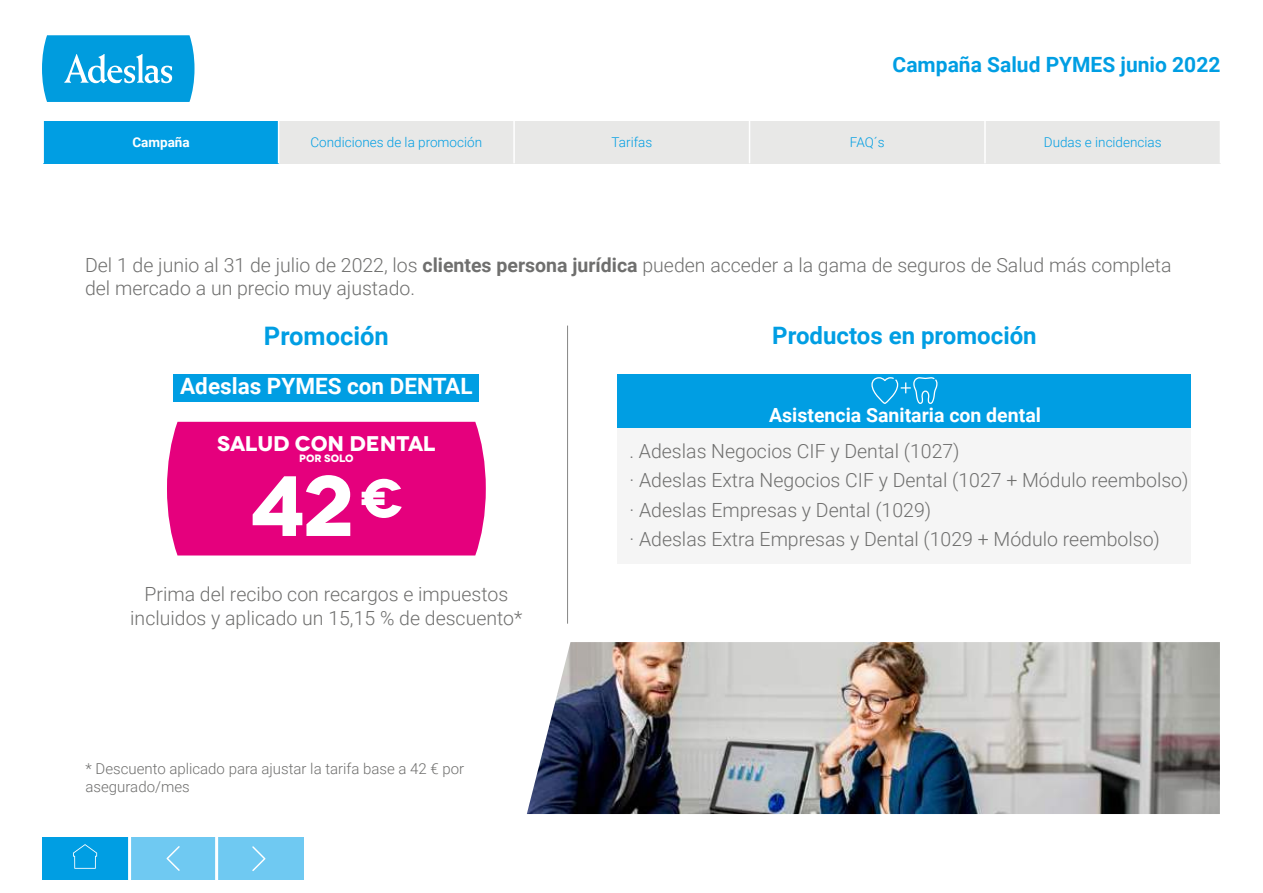
<style>
.page{position:relative;width:1263px;height:893px;background:#fff}
.page>*{position:absolute;margin:0;border:0;box-sizing:border-box;transform-origin:0 0}
.t1{font:700 85.2px "Novecentowide";color:#fff}
.t2{font:700 25.5px "Roboto";color:#009ee3}
.t3{font:700 24px "Roboto";color:#009ee3}
.t4{font:700 22.5px "Roboto";color:#fff}
.t5{font:700 21.15px "Novecentowide";letter-spacing:-.01em;color:#fff}
.t6{font:700 21px "Roboto";color:#009ee3}
.t7{font:300 19.5px/29.4px "Roboto";color:#6f6f6e}
.t8{font:700 19.5px "Roboto";color:#fff}
.t9{font:300 15px/18px "Roboto";color:#6f6f6e}
.t10{font:300 13.5px "Roboto";color:#009ee3}
.t11{font:700 13.5px "Roboto";color:#fff}
.t12{font:700 10.65px "Novecentowide";letter-spacing:-.01em;color:#fff}
.s1{font-weight:700}
</style>
<div class="page">
<div style="left:173px;top:374px;width:306px;height:27px;background:#009ee3"></div>
<svg style="left:42px;top:35px;width:152px;height:67px;background:#1ea7e1"></svg>
<hr style="left:567px;top:326px;width:1px;height:298px;background:#878786">
<div style="left:43px;top:121px;width:1177px;height:42px;background:#e8e8e7"></div>
<div style="left:43px;top:121px;width:236px;height:42px;background:#009ee3"></div>
<hr style="left:42px;top:121px;width:2px;height:42px;background:#fff">
<hr style="left:278px;top:121px;width:1px;height:42px;background:#fff">
<hr style="left:513px;top:121px;width:2px;height:42px;background:#fff">
<hr style="left:749px;top:121px;width:1px;height:42px;background:#fff">
<hr style="left:984px;top:121px;width:2px;height:42px;background:#fff">
<div style="left:167px;top:422px;width:319px;height:133px;background:#e5007d"></div>
<div style="left:618px;top:428px;width:573px;height:136px;background:#f5f5f5"></div>
<div style="left:618px;top:374px;width:573px;height:54px;background:#009ee3"></div>
<svg style="left:871px;top:377px;width:67px;height:27px"></svg>
<img style="left:527px;top:642px;width:693px;height:172px">
<div style="left:130px;top:837px;width:174px;height:43px;background:#6fc9f2"></div>
<div style="left:43px;top:837px;width:87px;height:43px;background:#009ee3"></div>
<svg style="left:73px;top:844px;width:24px;height:25px"></svg>
<hr style="left:215px;top:837px;width:3px;height:43px;background:#fff">
<svg style="left:166px;top:846px;width:14px;height:25px"></svg>
<svg style="left:252px;top:846px;width:13px;height:25px"></svg>
<hr style="left:128px;top:837px;width:3px;height:43px;background:#fff">
<p class="t6" style="left:893px;top:50px;width:329px">Campaña Salud PYMES junio 2022</p>
<p class="t11" style="left:132px;top:133px;width:59px">Campaña</p>
<p class="t10" style="left:311px;top:133px;width:173px">Condiciones de la promoción</p>
<p class="t10" style="left:612px;top:133px;width:42px">Tarifas</p>
<p class="t10" style="left:850px;top:133px;width:36px">FAQ´s</p>
<p class="t10" style="left:1044px;top:133px;width:119px">Dudas e incidencias</p>
<p class="t7" style="left:85px;top:252px;width:1088px;line-height:23.4px">Del 1 de junio al 31 de julio de 2022, los <span class="s1">clientes persona jurídica</span> pueden acceder a la gama de seguros de Salud más completa del mercado a un precio muy ajustado.</p>
<h2 class="t2" style="left:264px;top:318px;width:126px">Promoción</h2>
<p class="t3" style="left:772px;top:318px;width:266px">Productos en promoción</p>
<p class="t4" style="left:180px;top:371px;width:294px">Adeslas PYMES con DENTAL</p>
<p class="t5" style="left:217px;top:431px;width:220px">SALUD CON DENTAL</p>
<p class="t12" style="left:299px;top:451px;width:56px">POR SOLO</p>
<h1 class="t1" style="left:250px;top:453px;width:155px">42<sup>€</sup></h1>
<p class="t7" style="left:130px;top:582px;width:394px;line-height:23.4px;text-align:center">Prima del recibo con recargos e impuestos incluidos y aplicado un 15,15 % de descuento*</p>
<p class="t9" style="left:86px;top:759px;width:380px">* Descuento aplicado para ajustar la tarifa base a 42 € por asegurado/mes</p>
<p class="t8" style="left:769px;top:401px;width:273px">Asistencia Sanitaria con dental</p>
<p class="t7" style="left:629px;top:436px;width:561px">. Adeslas Negocios CIF y Dental (1027)<br>· Adeslas Extra Negocios CIF y Dental (1027 + Módulo reembolso) · Adeslas Empresas y Dental (1029)<br>· Adeslas Extra Empresas y Dental (1029 + Módulo reembolso)</p>
</div>
